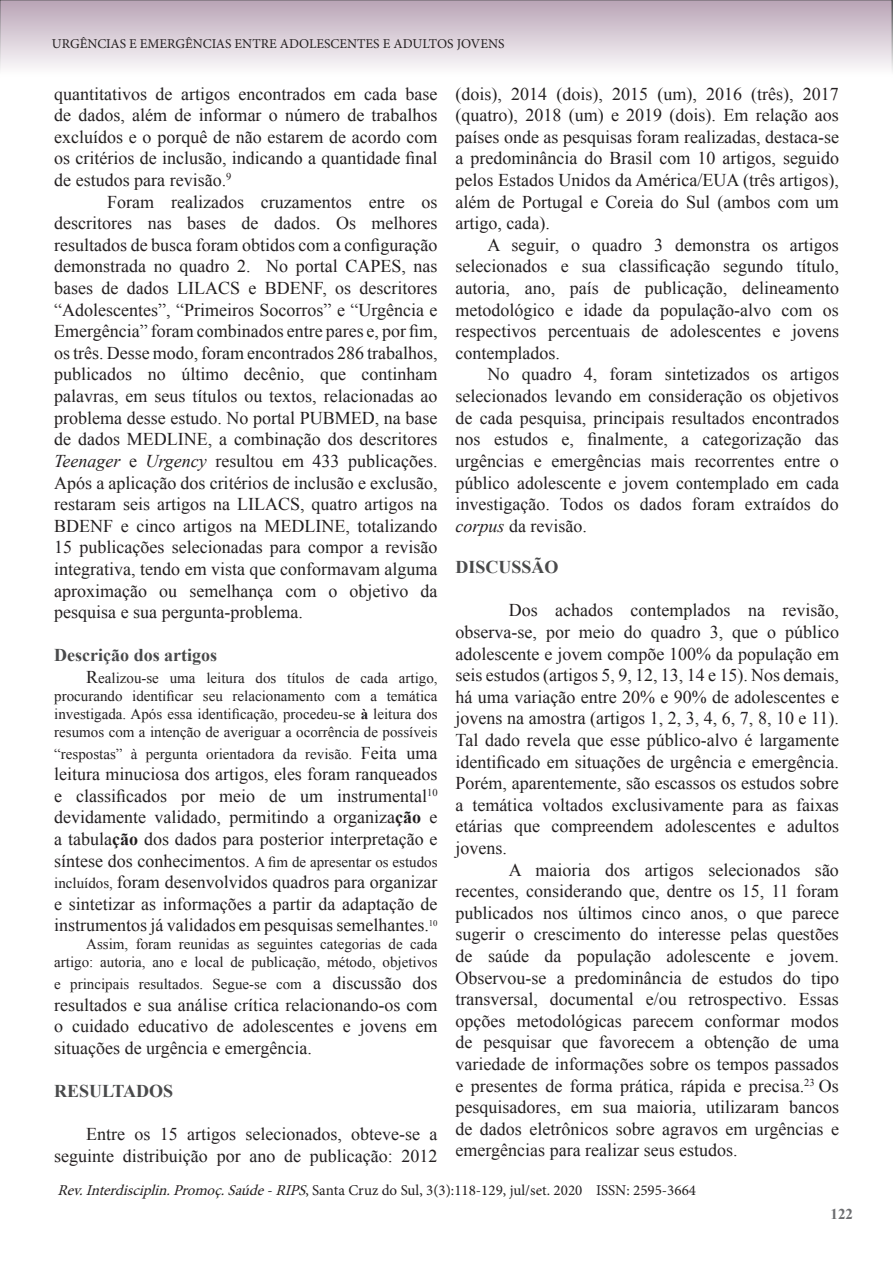
<style>
.page{position:relative;width:893px;height:1263px;background:#fff}
.page>*{position:absolute;margin:0;border:0;box-sizing:border-box;transform-origin:0 0}
.t1{font:18px/21.6px "Times New Roman";color:#231f20;text-align:justify}
.t2{font:700 18px "Times New Roman";color:#494a4b}
.t3{font:15px/18px "Times New Roman";color:#231f20;text-align:justify}
.t4{font:15px "Minion Pro";color:#231f20}
.t5{font:700 15px "Times New Roman";color:#6c6d70}
.t6{font:13.5px "Minion Pro";color:#231f20}
.s1{font-style:italic}
.s2{font-size:18px}
.s3{font-weight:700}
.s4{font-size:15px}
</style>
<div class="page">
<svg style="left:0;top:0;width:893px;height:72px;background:#d8cdd7"></svg>
<p class="t6" style="left:52px;top:35px;width:454px">URGÊNCIAS E EMERGÊNCIAS ENTRE ADOLESCENTES E ADULTOS JOVENS</p>
<p class="t1" style="left:54px;top:83px;width:385px">quantitativos de artigos encontrados em cada base de dados, além de informar o número de trabalhos excluídos e o porquê de não estarem de acordo com os critérios de inclusão, indicando a quantidade final de estudos para revisão.<sup>9</sup></p>
<p class="t1" style="left:54px;top:191px;width:385px;text-indent:53px">Foram realizados cruzamentos entre os descritores nas bases de dados. Os melhores resultados de busca foram obtidos com a configuração demonstrada no quadro 2. No portal CAPES, nas bases de dados LILACS e BDENF, os descritores “Adolescentes”, “Primeiros Socorros” e “Urgência e Emergência” foram combinados entre pares e, por fim, os três. Desse modo, foram encontrados 286 trabalhos, publicados no último decênio, que continham palavras, em seus títulos ou textos, relacionadas ao problema desse estudo. No portal PUBMED, na base de dados MEDLINE, a combinação dos descritores <span class="s1">Teenager</span> e <span class="s1">Urgency</span> resultou em 433 publicações.<br>Após a aplicação dos critérios de inclusão e exclusão, restaram seis artigos na LILACS, quatro artigos na BDENF e cinco artigos na MEDLINE, totalizando 15 publicações selecionadas para compor a revisão integrativa, tendo em vista que conformavam alguma aproximação ou semelhança com o objetivo da pesquisa e sua pergunta-problema.</p>
<p class="t2" style="left:54px;top:643px;width:164px">Descrição dos artigos</p>
<p class="t3" style="left:54px;top:669px;width:385px;text-indent:32px"><span class="s2">R</span>ealizou-se uma leitura dos títulos de cada artigo, procurando identificar seu relacionamento com a temática investigada. Após essa identificação, procedeu-se <span class="s3">à</span> leitura dos resumos com a intenção de averiguar a ocorrência de possíveis</p>
<p class="t3" style="left:54px;top:744px;width:385px">“respostas” à pergunta orientadora da revisão. <span class="s2">Feita uma</span></p>
<p class="t1" style="left:54px;top:763px;width:385px">leitura minuciosa dos artigos, eles foram ranqueados e classificados por meio de um instrumental<sup>10 </sup>devidamente validado, permitindo a organiza<span class="s3">ção</span> e a tabula<span class="s3">ção</span> dos dados para posterior interpretação e</p>
<p class="t3" style="left:54px;top:852px;width:385px"><span class="s2">síntese dos conhecimentos.</span> A fim de apresentar os estudos</p>
<p class="t1" style="left:54px;top:871px;width:385px"><span class="s4">incluídos,</span> foram desenvolvidos quadros para organizar e sintetizar as informações a partir da adaptação de instrumentos já validados em pesquisas semelhantes.<sup>10</sup></p>
<p class="t3" style="left:54px;top:935px;width:385px;text-align:right">Assim, foram reunidas as seguintes categorias de cada artigo: autoria, ano e local de publicação, método, objetivos</p>
<p class="t3" style="left:54px;top:975px;width:385px">e principais resultados. Segue-se com <span class="s2">a discussão dos</span></p>
<p class="t1" style="left:54px;top:993px;width:385px">resultados e sua análise crítica relacionando-os com o cuidado educativo de adolescentes e jovens em situações de urgência e emergência.</p>
<p class="t2" style="left:54px;top:1078px;width:121px">RESULTADOS</p>
<p class="t1" style="left:54px;top:1123px;width:385px;text-align:right">Entre os 15 artigos selecionados, obteve-se a seguinte distribuição por ano de publicação: 2012</p>
<p class="t1" style="left:456px;top:83px;width:385px">(dois), 2014 (dois), 2015 (um), 2016 (três), 2017 (quatro), 2018 (um) e 2019 (dois). Em relação aos países onde as pesquisas foram realizadas, destaca-se a predominância do Brasil com 10 artigos, seguido pelos Estados Unidos da América/EUA (três artigos), além de Portugal e Coreia do Sul (ambos com um artigo, cada).</p>
<p class="t1" style="left:456px;top:234px;width:385px;text-indent:32px">A seguir, o quadro 3 demonstra os artigos selecionados e sua classificação segundo título, autoria, ano, país de publicação, delineamento metodológico e idade da população-alvo com os respectivos percentuais de adolescentes e jovens contemplados.</p>
<p class="t1" style="left:456px;top:363px;width:385px;text-indent:32px">No quadro 4, foram sintetizados os artigos selecionados levando em consideração os objetivos de cada pesquisa, principais resultados encontrados nos estudos e, finalmente, a categorização das urgências e emergências mais recorrentes entre o público adolescente e jovem contemplado em cada investigação. Todos os dados foram extraídos do <span class="s1">corpus</span> da revisão.</p>
<p class="t2" style="left:456px;top:555px;width:105px">DISCUSSÃO</p>
<p class="t1" style="left:456px;top:599px;width:385px;text-indent:53px">Dos achados contemplados na revisão, observa-se, por meio do quadro 3, que o público adolescente e jovem compõe 100% da população em seis estudos (artigos 5, 9, 12, 13, 14 e 15). Nos demais, há uma variação entre 20% e 90% de adolescentes e jovens na amostra (artigos 1, 2, 3, 4, 6, 7, 8, 10 e 11).<br>Tal dado revela que esse público-alvo é largamente identificado em situações de urgência e emergência.<br>Porém, aparentemente, são escassos os estudos sobre a temática voltados exclusivamente para as faixas etárias que compreendem adolescentes e adultos jovens.</p>
<p class="t1" style="left:456px;top:858px;width:385px;text-indent:53px">A maioria dos artigos selecionados são recentes, considerando que, dentre os 15, 11 foram publicados nos últimos cinco anos, o que parece sugerir o crescimento do interesse pelas questões de saúde da população adolescente e jovem.<br>Observou-se a predominância de estudos do tipo transversal, documental e/ou retrospectivo. Essas opções metodológicas parecem conformar modos de pesquisar que favorecem a obtenção de uma variedade de informações sobre os tempos passados e presentes de forma prática, rápida e precisa.<sup>23</sup> Os pesquisadores, em sua maioria, utilizaram bancos de dados eletrônicos sobre agravos em urgências e emergências para realizar seus estudos.</p>
<p class="t4" style="left:57px;top:1180px;width:640px"><span class="s1">Rev.Interdisciplin.Promoç.Saúde-RIPS</span>, Santa Cruz do Sul, 3(3):118-129, jul/set. 2020 ISSN: 2595-3664</p>
<p class="t5" style="left:831px;top:1204px;width:24px">122</p>
</div>
